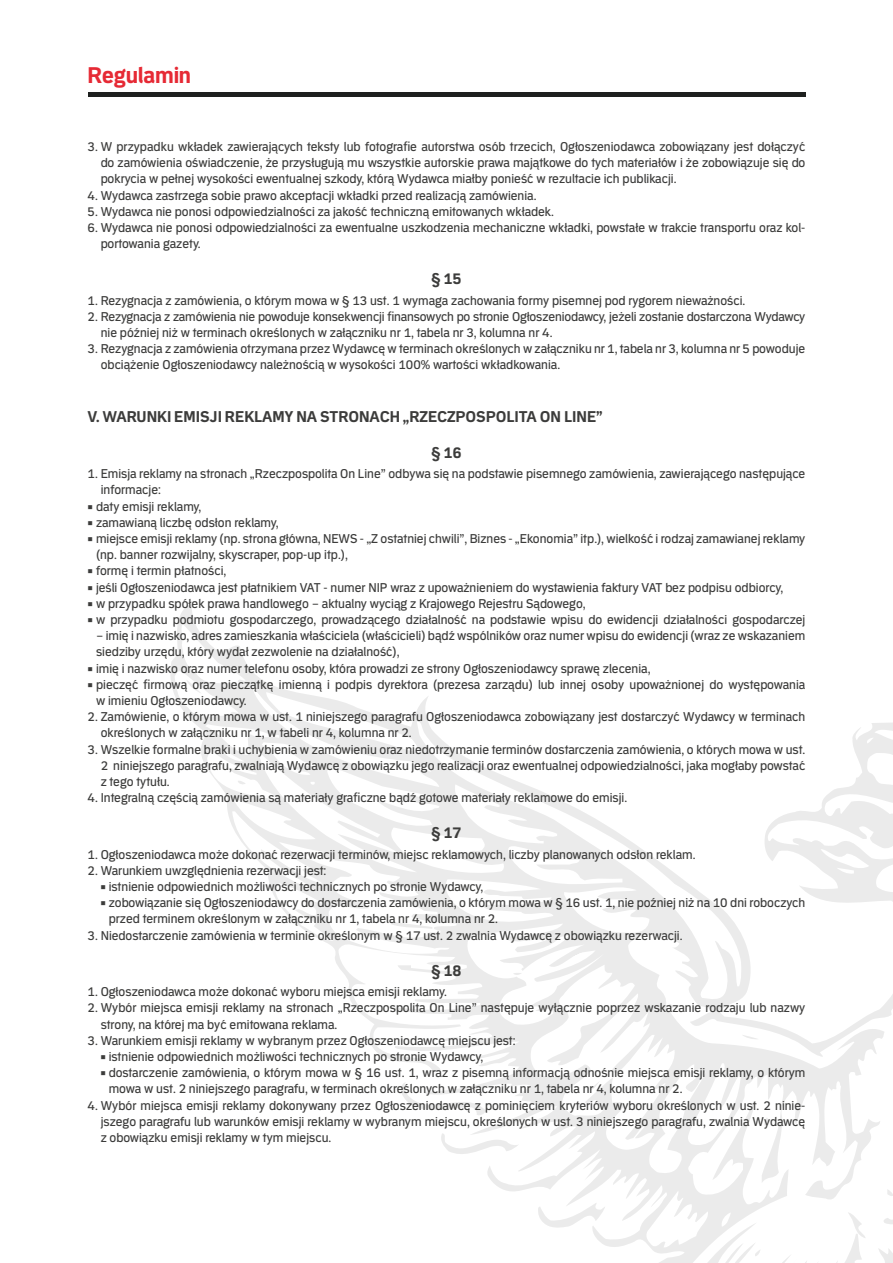
<style>
.page{position:relative;width:893px;height:1263px;background:#fff}
.page>*{position:absolute;margin:0;border:0;box-sizing:border-box;transform-origin:0 0}
.t1{font:700 24px "Erepublic Sans";letter-spacing:-.01em;color:#e62a35}
.t2{font:700 16.5px/36px "Erepublic Sans";color:#3c3c3b}
.t3{font:13.5px/16.2px "Erepublic Sans";color:#3c3c3b}
.s1{font-family:"Erepublic Slab"}
</style>
<div class="page">
<div style="left:88px;top:92px;width:717px;height:5px;background:#1e201f"></div>
<svg style="left:186px;top:679px;width:707px;height:584px"></svg>
<h1 class="t1" style="left:88px;top:63px;width:105px">Regulamin</h1>
<p class="t3" style="left:101px;top:139px;width:706px;text-align:justify;text-indent:-13px">3. W przypadku wkładek zawierających teksty lub fotografie autorstwa osób trzecich, Ogłoszeniodawca zobowiązany jest dołączyć do zamówienia oświadczenie, że przysługują mu wszystkie autorskie prawa majątkowe do tych materiałów i że zobowiązuje się do pokrycia w pełnej wysokości ewentualnej szkody, którą Wydawca miałby ponieść w rezultacie ich publikacji.</p>
<p class="t3" style="left:88px;top:187px;width:450px">4. Wydawca zastrzega sobie prawo akceptacji wkładki przed realizacją zamówienia.</p>
<p class="t3" style="left:88px;top:204px;width:468px">5. Wydawca nie ponosi odpowiedzialności za jakość techniczną emitowanych wkładek.</p>
<p class="t3" style="left:101px;top:220px;width:706px;text-indent:-13px">6. Wydawca nie ponosi odpowiedzialności za ewentualne uszkodzenia mechaniczne wkładki, powstałe w trakcie transportu oraz kol&shy;portowania gazety.</p>
<p class="t2" style="left:431px;top:261px;width:32px">§ 15</p>
<p class="t3" style="left:88px;top:292px;width:659px">1. Rezygnacja z zamówienia, o którym mowa w § 13 ust. 1 wymaga zachowania formy pisemnej pod rygorem nieważności.</p>
<p class="t3" style="left:101px;top:309px;width:706px;text-indent:-13px">2. Rezygnacja z zamówienia nie powoduje konsekwencji finansowych po stronie Ogłoszeniodawcy, jeżeli zostanie dostarczona Wydawcy nie później niż w terminach określonych w załączniku nr 1, tabela nr 3, kolumna nr 4.</p>
<p class="t3" style="left:101px;top:341px;width:706px;text-indent:-13px">3. Rezygnacja z zamówienia otrzymana przez Wydawcę w terminach określonych w załączniku nr 1, tabela nr 3, kolumna nr 5 powoduje obciążenie Ogłoszeniodawcy należnością w wysokości 100% wartości wkładkowania.</p>
<p class="t2" style="left:431px;top:399px;width:173px;text-indent:-344px">V. WARUNKI EMISJI REKLAMY NA STRONACH „RZECZPOSPOLITA ON LINE” § 16</p>
<p class="t3" style="left:101px;top:466px;width:706px;text-indent:-13px">1. Emisja reklamy na stronach „Rzeczpospolita On Line” odbywa się na podstawie pisemnego zamówienia, zawierającego następujące informacje:</p>
<p class="t3" style="left:88px;top:498px;width:115px"><span class="s1">•</span> daty emisji reklamy,</p>
<p class="t3" style="left:88px;top:514px;width:193px"><span class="s1">•</span> zamawianą liczbę odsłon reklamy,</p>
<p class="t3" style="left:96px;top:531px;width:711px;text-indent:-8px"><span class="s1">•</span> miejsce emisji reklamy (np. strona główna, NEWS - „Z ostatniej chwili”, Biznes - „Ekonomia” itp.), wielkość i rodzaj zamawianej reklamy (np. banner rozwijalny, skyscraper, pop-up itp.),</p>
<p class="t3" style="left:88px;top:563px;width:140px"><span class="s1">•</span> formę i termin płatności,</p>
<p class="t3" style="left:88px;top:579px;width:697px"><span class="s1">•</span> jeśli Ogłoszeniodawca jest płatnikiem VAT - numer NIP wraz z upoważnieniem do wystawienia faktury VAT bez podpisu odbiorcy,</p>
<p class="t3" style="left:88px;top:595px;width:499px"><span class="s1">•</span> w przypadku spółek prawa handlowego – aktualny wyciąg z Krajowego Rejestru Sądowego,</p>
<p class="t3" style="left:88px;top:612px;width:719px"><span class="s1">•</span> w przypadku podmiotu gospodarczego, prowadzącego działalność na podstawie wpisu do ewidencji działalności gospodarczej</p>
<p class="t3" style="left:96px;top:628px;width:711px">– imię i nazwisko, adres zamieszkania właściciela (właścicieli) bądź wspólników oraz numer wpisu do ewidencji (wraz ze wskazaniem siedziby urzędu, który wydał zezwolenie na działalność),</p>
<p class="t3" style="left:88px;top:660px;width:564px"><span class="s1">•</span> imię i nazwisko oraz numer telefonu osoby, która prowadzi ze strony Ogłoszeniodawcy sprawę zlecenia,</p>
<p class="t3" style="left:96px;top:676px;width:711px;text-indent:-8px"><span class="s1">•</span> pieczęć firmową oraz pieczątkę imienną i podpis dyrektora (prezesa zarządu) lub innej osoby upoważnionej do występowania w imieniu Ogłoszeniodawcy.</p>
<p class="t3" style="left:101px;top:709px;width:706px;text-indent:-13px">2. Zamówienie, o którym mowa w ust. 1 niniejszego paragrafu Ogłoszeniodawca zobowiązany jest dostarczyć Wydawcy w terminach określonych w załączniku nr 1, w tabeli nr 4, kolumna nr 2.</p>
<p class="t3" style="left:101px;top:741px;width:706px;text-align:justify;text-indent:-13px">3. Wszelkie formalne braki i uchybienia w zamówieniu oraz niedotrzymanie terminów dostarczenia zamówienia, o których mowa w ust.<br>2 niniejszego paragrafu, zwalniają Wydawcę z obowiązku jego realizacji oraz ewentualnej odpowiedzialności, jaka mogłaby powstać z tego tytułu.</p>
<p class="t3" style="left:88px;top:790px;width:541px">4. Integralną częścią zamówienia są materiały graficzne bądź gotowe materiały reklamowe do emisji.</p>
<p class="t2" style="left:431px;top:815px;width:32px">§ 17</p>
<p class="t3" style="left:88px;top:846px;width:609px">1. Ogłoszeniodawca może dokonać rezerwacji terminów, miejsc reklamowych, liczby planowanych odsłon reklam.</p>
<p class="t3" style="left:88px;top:862px;width:240px">2. Warunkiem uwzględnienia rezerwacji jest:</p>
<p class="t3" style="left:100px;top:879px;width:384px"><span class="s1">•</span> istnienie odpowiednich możliwości technicznych po stronie Wydawcy,</p>
<p class="t3" style="left:109px;top:895px;width:698px;text-indent:-8px"><span class="s1">•</span> zobowiązanie się Ogłoszeniodawcy do dostarczenia zamówienia, o którym mowa w § 16 ust. 1, nie poźniej niż na 10 dni roboczych przed terminem określonym w załączniku nr 1, tabela nr 4, kolumna nr 2.</p>
<p class="t3" style="left:88px;top:927px;width:596px">3. Niedostarczenie zamówienia w terminie określonym w § 17 ust. 2 zwalnia Wydawcę z obowiązku rezerwacji.</p>
<p class="t2" style="left:431px;top:952px;width:32px">§ 18</p>
<p class="t3" style="left:88px;top:984px;width:361px">1. Ogłoszeniodawca może dokonać wyboru miejsca emisji reklamy.</p>
<p class="t3" style="left:101px;top:1000px;width:706px;text-indent:-13px">2. Wybór miejsca emisji reklamy na stronach „Rzeczpospolita On Line” następuje wyłącznie poprzez wskazanie rodzaju lub nazwy strony, na której ma być emitowana reklama.</p>
<p class="t3" style="left:88px;top:1032px;width:429px">3. Warunkiem emisji reklamy w wybranym przez Ogłoszeniodawcę miejscu jest:</p>
<p class="t3" style="left:100px;top:1049px;width:384px"><span class="s1">•</span> istnienie odpowiednich możliwości technicznych po stronie Wydawcy,</p>
<p class="t3" style="left:109px;top:1065px;width:698px;text-indent:-8px"><span class="s1">•</span> dostarczenie zamówienia, o którym mowa w § 16 ust. 1, wraz z pisemną informacją odnośnie miejsca emisji reklamy, o którym mowa w ust. 2 niniejszego paragrafu, w terminach określonych w załączniku nr 1, tabela nr 4, kolumna nr 2.</p>
<p class="t3" style="left:101px;top:1097px;width:706px;text-align:justify;text-indent:-13px">4. Wybór miejsca emisji reklamy dokonywany przez Ogłoszeniodawcę z pominięciem kryteriów wyboru określonych w ust. 2 ninie&shy;jszego paragrafu lub warunków emisji reklamy w wybranym miejscu, określonych w ust. 3 niniejszego paragrafu, zwalnia Wydawcę z obowiązku emisji reklamy w tym miejscu.</p>
</div>
